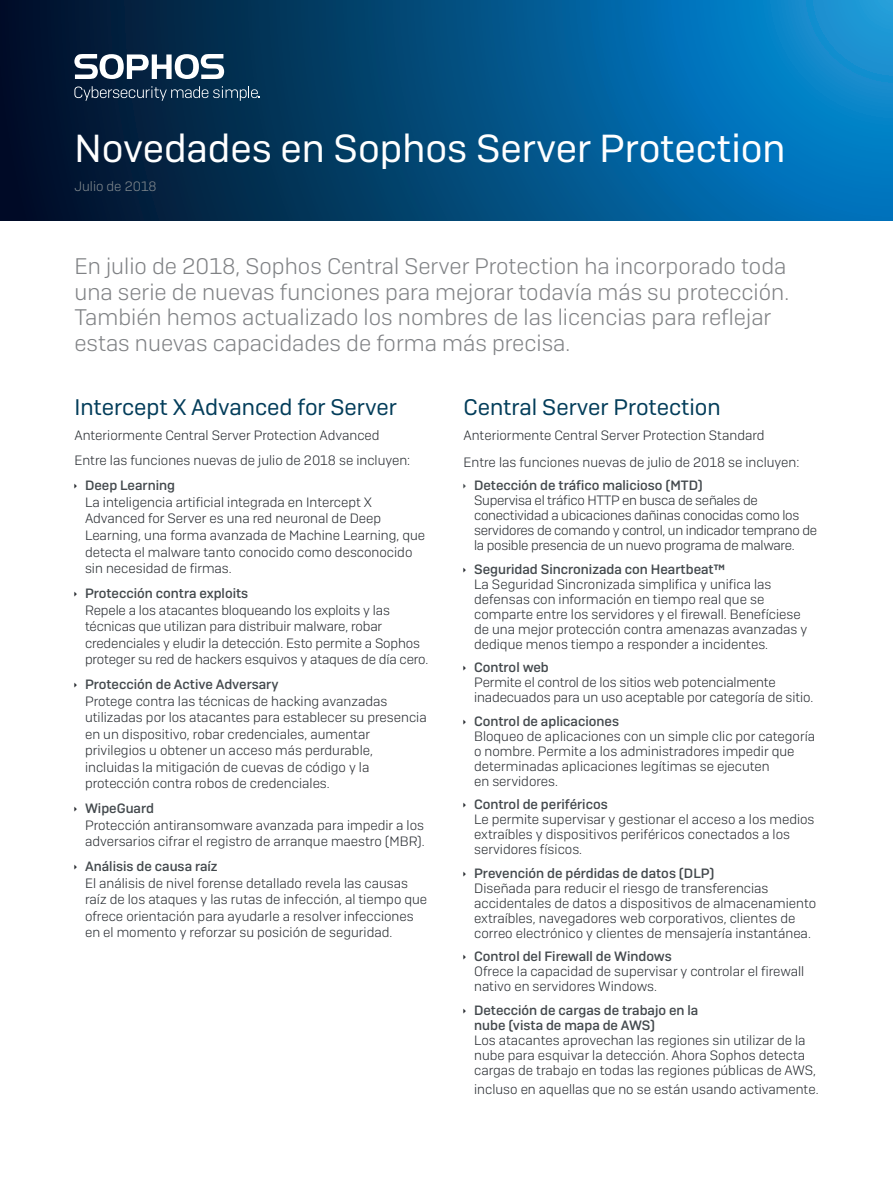
<style>
.page{position:relative;width:893px;height:1191px;background:#fff}
.page>*{position:absolute;margin:0;border:0;box-sizing:border-box;transform-origin:0 0}
.Heading_1{font:39px "Sophos Sans";color:#fff}
.Heading_Intro{font:300 22.5px/25.5px "Sophos Sans";color:#808285}
.Subheading_1{font:22.5px "Sophos Sans";color:#033d5a}
.Body_Copy{font:300 13.5px/16.5px "Sophos Sans";color:#282c31}
.t1{font:500 13.5px/15px "Sophos Sans";color:#43494d}
.Body_Copy-2{font:300 13.5px/15px "Sophos Sans";letter-spacing:-.02em;color:#282c31}
.Body_Copy_Bullets{font:300 13.5px "Sophos Sans";color:#282c31}
.Subheading_1-2{font:300 13.5px "Sophos Sans";color:#282c31}
.Body_Copy-3{font:300 13.5px "Sophos Sans";color:#81898e}
</style>
<div class="page">
<svg style="left:0;top:0;width:893px;height:221px;background:#024a7b"></svg>
<svg style="left:74px;top:54px;width:150px;height:25px"></svg>
<svg style="left:74px;top:86px;width:186px;height:15px;background:#2c4862"></svg>
<p class="Heading_1" style="left:74px;top:125px;width:713px">Novedades en Sophos Server Protection</p>
<p class="Body_Copy-3" style="left:74px;top:179px;width:84px">Julio de 2018</p>
<p class="Heading_Intro" style="left:74px;top:253px;width:716px">En julio de 2018, Sophos Central Server Protection ha incorporado toda una serie de nuevas funciones para mejorar todavía más su protección.<br>También hemos actualizado los nombres de las licencias para reflejar estas nuevas capacidades de forma más precisa.</p>
<p class="Subheading_1" style="left:74px;top:394px;width:324px">Intercept X Advanced for Server</p>
<p class="Body_Copy_Bullets" style="left:74px;top:428px;width:307px">Anteriormente Central Server Protection Advanced</p>
<p class="Body_Copy_Bullets" style="left:74px;top:453px;width:337px">Entre las funciones nuevas de julio de 2018 se incluyen:</p>
<p class="t1" style="left:85px;top:478px;width:92px">Deep Learning</p>
<p class="Body_Copy" style="left:85px;top:494px;width:342px">La inteligencia artificial integrada en Intercept X Advanced for Server es una red neuronal de Deep Learning, una forma avanzada de Machine Learning, que detecta el malware tanto conocido como desconocido sin necesidad de firmas.</p>
<p class="t1" style="left:85px;top:585px;width:165px">Protección contra exploits</p>
<p class="Body_Copy" style="left:85px;top:601px;width:345px">Repele a los atacantes bloqueando los exploits y las técnicas que utilizan para distribuir malware, robar credenciales y eludir la detección. Esto permite a Sophos proteger su red de hackers esquivos y ataques de día cero.</p>
<p class="t1" style="left:85px;top:676px;width:195px">Protección de Active Adversary</p>
<p class="Body_Copy" style="left:85px;top:692px;width:343px">Protege contra las técnicas de hacking avanzadas utilizadas por los atacantes para establecer su presencia en un dispositivo, robar credenciales, aumentar privilegios u obtener un acceso más perdurable, incluidas la mitigación de cuevas de código y la protección contra robos de credenciales.</p>
<p class="t1" style="left:85px;top:800px;width:71px">WipeGuard</p>
<p class="Body_Copy" style="left:85px;top:816px;width:341px">Protección antiransomware avanzada para impedir a los adversarios cifrar el registro de arranque maestro (MBR).</p>
<p class="t1" style="left:85px;top:858px;width:134px">Análisis de causa raíz</p>
<p class="Body_Copy" style="left:85px;top:874px;width:344px">El análisis de nivel forense detallado revela las causas raíz de los ataques y las rutas de infección, al tiempo que ofrece orientación para ayudarle a resolver infecciones en el momento y reforzar su posición de seguridad.</p>
<p class="Subheading_1" style="left:463px;top:394px;width:259px">Central Server Protection</p>
<p class="Subheading_1-2" style="left:463px;top:427px;width:303px">Anteriormente Central Server Protection Standard</p>
<p class="Body_Copy" style="left:463px;top:453px;width:337px">Entre las funciones nuevas de julio de 2018 se incluyen:</p>
<p class="t1" style="left:474px;top:478px;width:230px">Detección de tráfico malicioso (MTD)</p>
<p class="Body_Copy-2" style="left:474px;top:493px;width:345px">Supervisa el tráfico HTTP en busca de señales de conectividad a ubicaciones dañinas conocidas como los servidores de comando y control, un indicador temprano de la posible presencia de un nuevo programa de malware.</p>
<p class="t1" style="left:474px;top:561px;width:253px">Seguridad Sincronizada con Heartbeat™</p>
<p class="Body_Copy" style="left:474px;top:576px;width:335px;line-height:15px">La Seguridad Sincronizada simplifica y unifica las defensas con información en tiempo real que se comparte entre los servidores y el firewall. Benefíciese de una mejor protección contra amenazas avanzadas y dedique menos tiempo a responder a incidentes.</p>
<p class="t1" style="left:474px;top:660px;width:76px">Control web</p>
<p class="Body_Copy" style="left:474px;top:675px;width:341px;line-height:15px">Permite el control de los sitios web potencialmente inadecuados para un uso aceptable por categoría de sitio.</p>
<p class="t1" style="left:474px;top:713px;width:146px">Control de aplicaciones</p>
<p class="Body_Copy" style="left:474px;top:728px;width:343px;line-height:15px">Bloqueo de aplicaciones con un simple clic por categoría o nombre. Permite a los administradores impedir que determinadas aplicaciones legítimas se ejecuten<br>en servidores.</p>
<p class="t1" style="left:474px;top:797px;width:135px">Control de periféricos</p>
<p class="Body_Copy" style="left:474px;top:812px;width:342px;line-height:15px">Le permite supervisar y gestionar el acceso a los medios extraíbles y dispositivos periféricos conectados a los servidores físicos.</p>
<p class="t1" style="left:474px;top:865px;width:242px">Prevención de pérdidas de datos (DLP)</p>
<p class="Body_Copy" style="left:474px;top:880px;width:344px;line-height:15px">Diseñada para reducir el riesgo de transferencias accidentales de datos a dispositivos de almacenamiento extraíbles, navegadores web corporativos, clientes de correo electrónico y clientes de mensajería instantánea.</p>
<p class="t1" style="left:474px;top:949px;width:199px">Control del Firewall de Windows</p>
<p class="Body_Copy" style="left:474px;top:964px;width:332px;line-height:15px">Ofrece la capacidad de supervisar y controlar el firewall nativo en servidores Windows.</p>
<p class="t1" style="left:474px;top:1002px;width:226px">Detección de cargas de trabajo en la nube (vista de mapa de AWS)</p>
<p class="Body_Copy" style="left:474px;top:1032px;width:343px;line-height:15px">Los atacantes aprovechan las regiones sin utilizar de la nube para esquivar la detección. Ahora Sophos detecta cargas de trabajo en todas las regiones públicas de AWS,</p>
<p class="Body_Copy" style="left:474px;top:1081px;width:346px">incluso en aquellas que no se están usando activamente.</p>
</div>
